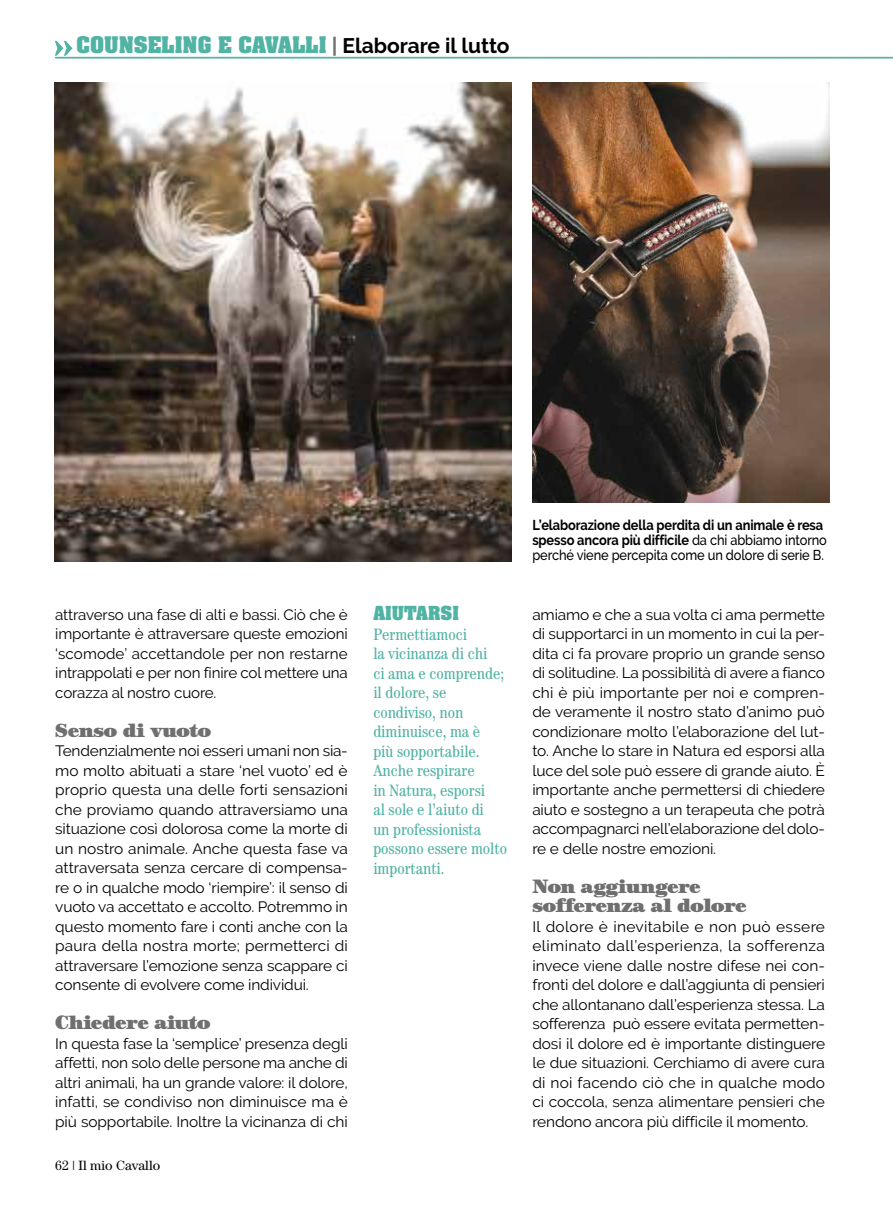
<style>
.page{position:relative;width:893px;height:1212px;background:#fff}
.page>*{position:absolute;margin:0;border:0;box-sizing:border-box;transform-origin:0 0}
.t1{font:900 19.5px/19.5px "Century Std";letter-spacing:-.035em;color:#706f6f}
.t2{font:700 19.5px "Aachen Std";color:#51b3a4}
.t3{font:condensed 16.5px/19.5px "Century Std";color:#51b3a4}
.t4{font:700 16.5px "Aachen Std";color:#51b3a4}
.t5{font:15px/19.5px "Raleway";letter-spacing:-.01em;color:#000;text-align:justify}
.t6{font:700 14.25px/15px "Raleway";letter-spacing:-.01em;color:#000;scale:.9 1}
.t7{font:13.5px "Century Std";color:#000}
.s1{font-family:"Raleway";font-size:21px;color:#706f6f}
.s2{font-family:"Raleway";font-size:21px;color:#000}
.s3{font-weight:500}
</style>
<div class="page">
<svg style="left:55px;top:41px;width:838px;height:17px"></svg>
<img style="left:55px;top:82px;width:456px;height:479px">
<img style="left:532px;top:82px;width:297px;height:420px">
<h1 class="t2" style="left:77px;top:31px;width:435px">COUNSELING E CAVALLI <span class="s1">|</span> <span class="s2">Elaborare il lutto</span></h1>
<p class="t5" style="left:55px;top:604px;width:294px">attraverso una fase di alti e bassi. Ciò che è importante è attraversare queste emozioni ‘scomode’ accettandole per non restarne intrappolati e per non finire col mettere una corazza al nostro cuore.</p>
<h1 class="t1" style="left:55px;top:720px;width:158px">Senso di vuoto</h1>
<p class="t5" style="left:55px;top:741px;width:294px">Tendenzialmente noi esseri umani non sia&shy;mo molto abituati a stare ‘nel vuoto’ ed è proprio questa una delle forti sensazioni che proviamo quando attraversiamo una situazione così dolorosa come la morte di un nostro animale. Anche questa fase va attraversata senza cercare di compensa&shy;re o in qualche modo ‘riempire’: il senso di vuoto va accettato e accolto. Potremmo in questo momento fare i conti anche con la paura della nostra morte; permetterci di attraversare l’emozione senza scappare ci consente di evolvere come individui.</p>
<h1 class="t1" style="left:55px;top:1012px;width:157px">Chiedere aiuto</h1>
<p class="t5" style="left:55px;top:1033px;width:294px">In questa fase la ‘semplice’ presenza degli affetti, non solo delle persone ma anche di altri animali, ha un grande valore: il dolore, infatti, se condiviso non diminuisce ma è più sopportabile. Inoltre la vicinanza di chi</p>
<p class="t7" style="left:55px;top:1158px;width:107px">62 | Il mio Cavallo</p>
<p class="t4" style="left:373px;top:601px;width:87px">AIUTARSI</p>
<p class="t3" style="left:373px;top:624px;width:135px">Permettiamoci<br>la vicinanza di chi<br>ci ama e comprende; il dolore, se condiviso, non diminuisce, ma è<br>più sopportabile.<br>Anche respirare<br>in Natura, esporsi<br>al sole e l’aiuto di<br>un professionista possono essere molto importanti.</p>
<p class="t6" style="left:532px;top:518px;width:329px">L’elaborazione della perdita di un animale è resa spesso ancora più difficile <span class="s3">da chi abbiamo intorno perché viene percepita come un dolore di serie B.</span></p>
<p class="t5" style="left:532px;top:604px;width:294px">amiamo e che a sua volta ci ama permette di supportarci in un momento in cui la per&shy;dita ci fa provare proprio un grande senso di solitudine. La possibilità di avere a fianco chi è più importante per noi e compren&shy;de veramente il nostro stato d’animo può condizionare molto l’elaborazione del lut&shy;to. Anche lo stare in Natura ed esporsi alla luce del sole può essere di grande aiuto. È importante anche permettersi di chiedere aiuto e sostegno a un terapeuta che potrà accompagnarci nell’elaborazione del dolo&shy;re e delle nostre emozioni.</p>
<h1 class="t1" style="left:532px;top:876px;width:216px">Non aggiungere sofferenza al dolore</h1>
<p class="t5" style="left:532px;top:916px;width:294px">Il dolore è inevitabile e non può essere eliminato dall’esperienza, la sofferenza invece viene dalle nostre difese nei con&shy;fronti del dolore e dall’aggiunta di pensieri che allontanano dall’esperienza stessa. La sofferenza può essere evitata permetten&shy;dosi il dolore ed è importante distinguere le due situazioni. Cerchiamo di avere cura di noi facendo ciò che in qualche modo ci coccola, senza alimentare pensieri che rendono ancora più difficile il momento.</p>
</div>
